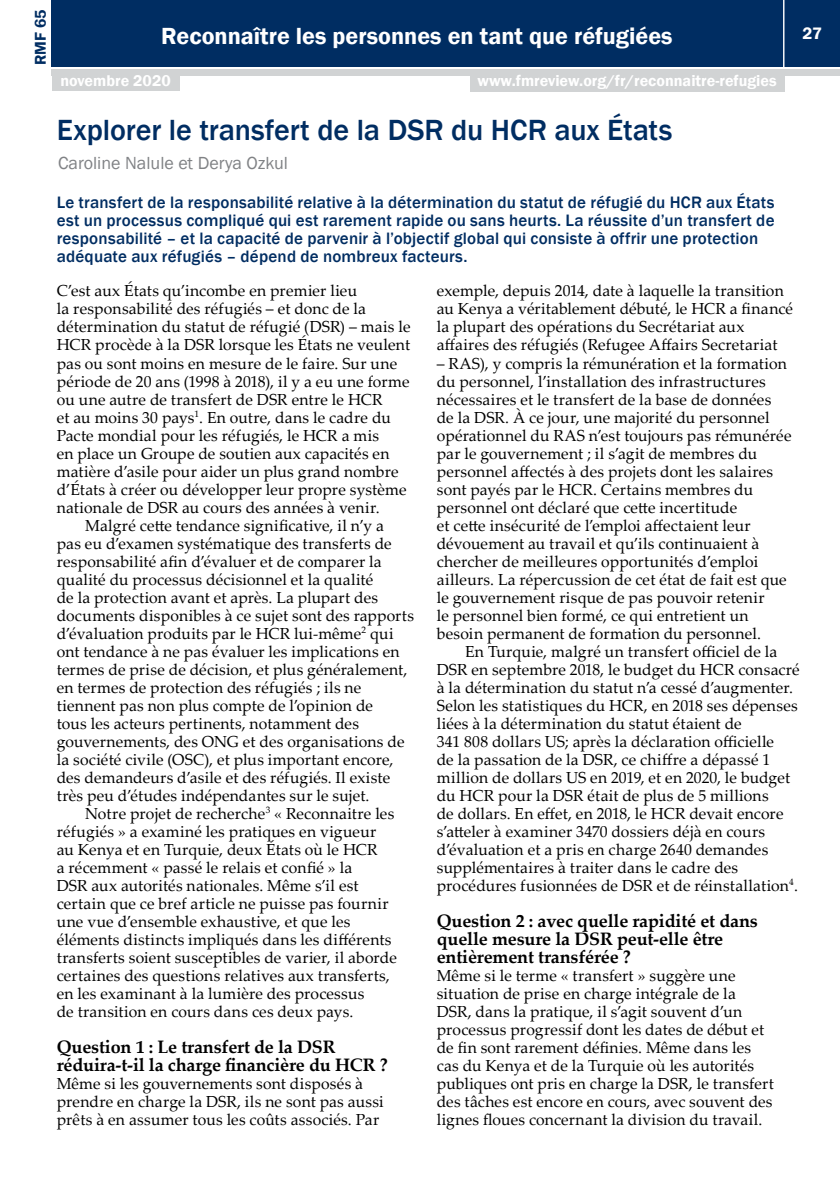
<style>
.page{position:relative;width:840px;height:1191px;background:#fff}
.page>*{position:absolute;margin:0;border:0;box-sizing:border-box;transform-origin:0 0}
.t1{font:500 30px "Franklin Gothic";color:#002d62}
.t2{font:600 24px "Franklin Gothic";color:#fff}
.t3{font:700 18px/18px "Palatino Linotype";letter-spacing:-.01em;color:#000}
.t4{font:18px "Franklin Gothic";color:#808285}
.t5{font:500 17px/18px "Franklin Gothic";letter-spacing:.01em;color:#002d62}
.t6{font:600 17px "Franklin Gothic";color:#fff}
.t7{font:16px/18px "Palatino Linotype";letter-spacing:.01em;color:#000}
.t8{font:600 16px "Franklin Gothic";color:#fff}
.t9{font:600 16px "Franklin Gothic";color:#002d62}
</style>
<div class="page">
<div style="left:52px;top:0;width:787px;height:66px;background:#002d62"></div>
<div style="left:52px;top:69px;width:787px;height:6px;background:#d1d3d4"></div>
<hr style="left:782px;top:0;width:2px;height:68px;background:#fff">
<div style="left:52px;top:73px;width:127px;height:18px;background:#d1d3d4"></div>
<div style="left:469px;top:74px;width:314px;height:18px;background:#d1d3d4"></div>
<p class="t9" style="left:31px;top:65px;width:57px;rotate:-90deg">RMF 65</p>
<h2 class="t2" style="left:161px;top:22px;width:512px">Reconnaître les personnes en tant que réfugiées</h2>
<p class="t6" style="left:802px;top:23px;width:21px">27</p>
<p class="t8" style="left:60px;top:71px;width:112px">novembre 2020</p>
<p class="t8" style="left:477px;top:71px;width:300px">www.fmreview.org/fr/reconnaitre-refugies</p>
<h1 class="t1" style="left:57px;top:112px;width:616px">Explorer le transfert de la DSR du HCR aux États</h1>
<p class="t4" style="left:58px;top:152px;width:231px">Caroline Nalule et Derya Ozkul</p>
<p class="t5" style="left:57px;top:194px;width:719px">Le transfert de la responsabilité relative à la détermination du statut de réfugié du HCR aux États est un processus compliqué qui est rarement rapide ou sans heurts. La réussite d’un transfert de responsabilité – et la capacité de parvenir à l’objectif global qui consiste à offrir une protection adéquate aux réfugiés – dépend de nombreux facteurs.</p>
<p class="t7" style="left:57px;top:281px;width:302px">C’est aux États qu’incombe en premier lieu</p>
<p class="t7" style="left:57px;top:299px;width:311px">la responsabilité des réfugiés – et donc de la</p>
<p class="t7" style="left:57px;top:317px;width:355px">détermination du statut de réfugié (DSR) – mais le</p>
<p class="t7" style="left:57px;top:335px;width:354px">HCR procède à la DSR lorsque les États ne veulent</p>
<p class="t7" style="left:57px;top:353px;width:342px">pas ou sont moins en mesure de le faire. Sur une</p>
<p class="t7" style="left:57px;top:371px;width:354px">période de 20 ans (1998 à 2018), il y a eu une forme</p>
<p class="t7" style="left:57px;top:389px;width:327px">ou une autre de transfert de DSR entre le HCR</p>
<p class="t7" style="left:57px;top:407px;width:335px">et au moins 30 pays<sup>1</sup>. En outre, dans le cadre du</p>
<p class="t7" style="left:57px;top:425px;width:324px">Pacte mondial pour les réfugiés, le HCR a mis</p>
<p class="t7" style="left:57px;top:443px;width:334px">en place un Groupe de soutien aux capacités en</p>
<p class="t7" style="left:57px;top:461px;width:343px">matière d’asile pour aider un plus grand nombre</p>
<p class="t7" style="left:57px;top:479px;width:351px">d’États à créer ou développer leur propre système</p>
<p class="t7" style="left:57px;top:497px;width:324px">nationale de DSR au cours des années à venir.</p>
<p class="t7" style="left:85px;top:515px;width:300px">Malgré cette tendance significative, il n’y a</p>
<p class="t7" style="left:57px;top:533px;width:336px">pas eu d’examen systématique des transferts de</p>
<p class="t7" style="left:57px;top:551px;width:326px">responsabilité afin d’évaluer et de comparer la</p>
<p class="t7" style="left:57px;top:569px;width:318px">qualité du processus décisionnel et la qualité</p>
<p class="t7" style="left:57px;top:587px;width:323px">de la protection avant et après. La plupart des</p>
<p class="t7" style="left:57px;top:605px;width:358px">documents disponibles à ce sujet sont des rapports</p>
<p class="t7" style="left:57px;top:623px;width:338px">d’évaluation produits par le HCR lui-même<sup>2</sup> qui</p>
<p class="t7" style="left:57px;top:641px;width:344px">ont tendance à ne pas évaluer les implications en</p>
<p class="t7" style="left:57px;top:659px;width:352px">termes de prise de décision, et plus généralement,</p>
<p class="t7" style="left:57px;top:677px;width:306px">en termes de protection des réfugiés ; ils ne</p>
<p class="t7" style="left:57px;top:695px;width:317px">tiennent pas non plus compte de l’opinion de</p>
<p class="t7" style="left:57px;top:713px;width:303px">tous les acteurs pertinents, notamment des</p>
<p class="t7" style="left:57px;top:731px;width:349px">gouvernements, des ONG et des organisations de</p>
<p class="t7" style="left:57px;top:749px;width:338px">la société civile (OSC), et plus important encore,</p>
<p class="t7" style="left:57px;top:767px;width:335px">des demandeurs d’asile et des réfugiés. Il existe</p>
<p class="t7" style="left:57px;top:785px;width:314px">très peu d’études indépendantes sur le sujet.</p>
<p class="t7" style="left:85px;top:803px;width:310px">Notre projet de recherche<sup>3</sup> « Reconnaitre les</p>
<p class="t7" style="left:57px;top:821px;width:321px">réfugiés » a examiné les pratiques en vigueur</p>
<p class="t7" style="left:57px;top:839px;width:322px">au Kenya et en Turquie, deux États où le HCR</p>
<p class="t7" style="left:57px;top:857px;width:297px">a récemment « passé le relais et confié » la</p>
<p class="t7" style="left:57px;top:875px;width:303px">DSR aux autorités nationales. Même s’il est</p>
<p class="t7" style="left:57px;top:893px;width:333px">certain que ce bref article ne puisse pas fournir</p>
<p class="t7" style="left:57px;top:911px;width:295px">une vue d’ensemble exhaustive, et que les</p>
<p class="t7" style="left:57px;top:929px;width:336px">éléments distincts impliqués dans les différents</p>
<p class="t7" style="left:57px;top:947px;width:341px">transferts soient susceptibles de varier, il aborde</p>
<p class="t7" style="left:57px;top:965px;width:334px">certaines des questions relatives aux transferts,</p>
<p class="t7" style="left:57px;top:983px;width:309px">en les examinant à la lumière des processus</p>
<p class="t7" style="left:57px;top:1001px;width:298px">de transition en cours dans ces deux pays.</p>
<p class="t3" style="left:57px;top:1037px;width:332px">Question 1 : Le transfert de la DSR réduira-t-il la charge financière du HCR ?</p>
<p class="t7" style="left:57px;top:1073px;width:328px">Même si les gouvernements sont disposés à prendre en charge la DSR, ils ne sont pas aussi prêts à en assumer tous les coûts associés. Par</p>
<p class="t7" style="left:436px;top:281px;width:357px">exemple, depuis 2014, date à laquelle la transition au Kenya a véritablement débuté, le HCR a financé la plupart des opérations du Secrétariat aux affaires des réfugiés (Refugee Affairs Secretariat</p>
<p class="t7" style="left:436px;top:353px;width:356px">– RAS), y compris la rémunération et la formation du personnel, l’installation des infrastructures nécessaires et le transfert de la base de données de la DSR. À ce jour, une majorité du personnel opérationnel du RAS n’est toujours pas rémunérée par le gouvernement ; il s’agit de membres du personnel affectés à des projets dont les salaires sont payés par le HCR. Certains membres du personnel ont déclaré que cette incertitude<br>et cette insécurité de l’emploi affectaient leur dévouement au travail et qu’ils continuaient à chercher de meilleures opportunités d’emploi ailleurs. La répercussion de cet état de fait est que le gouvernement risque de pas pouvoir retenir<br>le personnel bien formé, ce qui entretient un besoin permanent de formation du personnel.</p>
<p class="t7" style="left:436px;top:641px;width:364px;text-indent:28px">En Turquie, malgré un transfert officiel de la DSR en septembre 2018, le budget du HCR consacré à la détermination du statut n’a cessé d’augmenter.<br>Selon les statistiques du HCR, en 2018 ses dépenses liées à la détermination du statut étaient de<br>341 808 dollars US; après la déclaration officielle<br>de la passation de la DSR, ce chiffre a dépassé 1 million de dollars US en 2019, et en 2020, le budget du HCR pour la DSR était de plus de 5 millions<br>de dollars. En effet, en 2018, le HCR devait encore s’atteler à examiner 3470 dossiers déjà en cours d’évaluation et a pris en charge 2640 demandes supplémentaires à traiter dans le cadre des procédures fusionnées de DSR et de réinstallation<sup>4</sup>.</p>
<p class="t3" style="left:436px;top:911px;width:322px">Question 2 : avec quelle rapidité et dans quelle mesure la DSR peut-elle être entièrement transférée ?</p>
<p class="t7" style="left:436px;top:965px;width:338px">Même si le terme « transfert » suggère une situation de prise en charge intégrale de la DSR, dans la pratique, il s’agit souvent d’un processus progressif dont les dates de début et de fin sont rarement définies. Même dans les cas du Kenya et de la Turquie où les autorités publiques ont pris en charge la DSR, le transfert des tâches est encore en cours, avec souvent des lignes floues concernant la division du travail.</p>
</div>
